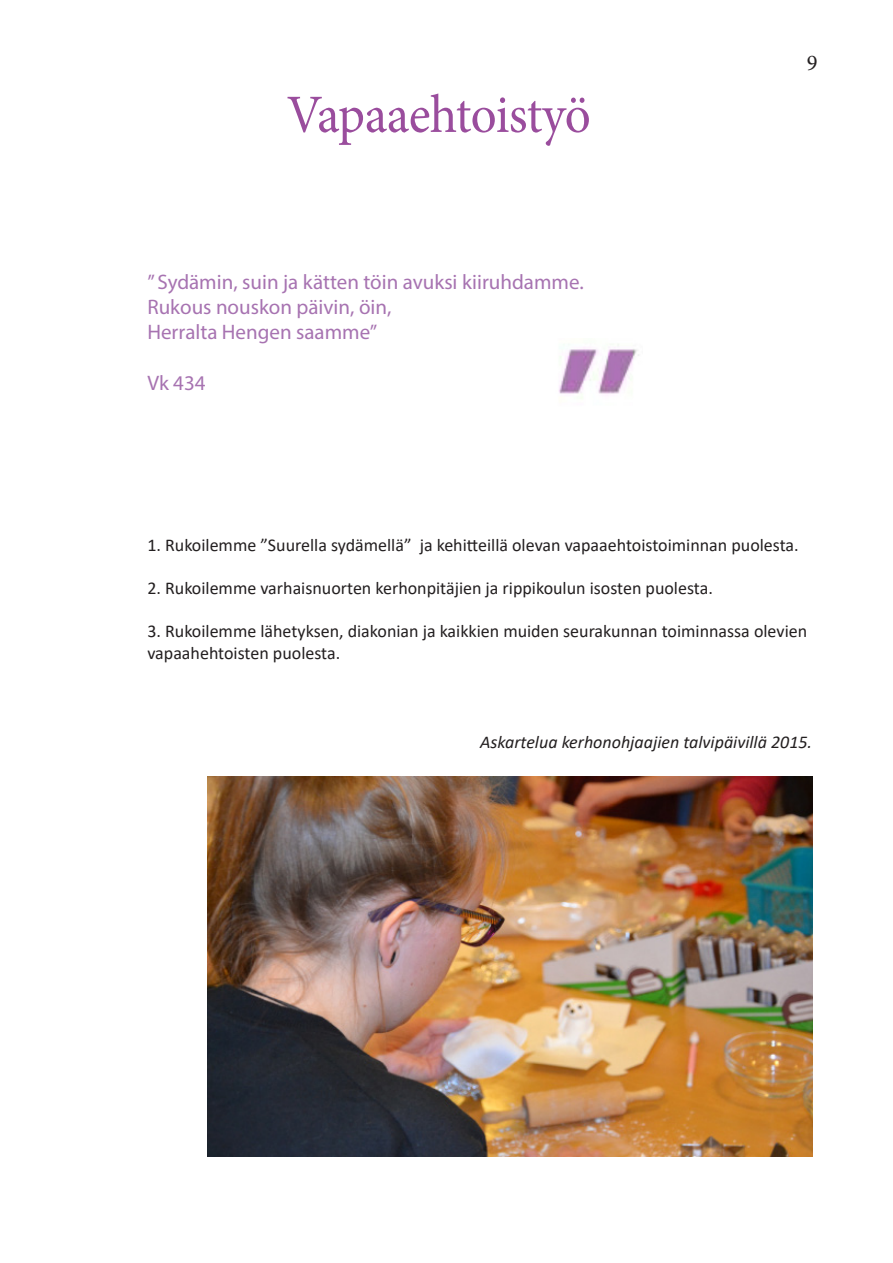
<style>
.page{position:relative;width:893px;height:1263px;background:#fff}
.page>*{position:absolute;margin:0;border:0;box-sizing:border-box;transform-origin:0 0}
.Otsikko{font:54px "Minion Pro";letter-spacing:-.015em;color:#9a4d9d;scale:.95 1}
.t1{font:22.5px "Minion Pro";color:#231f20}
.t2{font:21px "Myriad Pro";color:#a773b1}
.t3{font:18px/21.6px "Calibri";color:#231f20}
.t4{font:italic 18px "Calibri";color:#231f20}
</style>
<div class="page">
<img style="left:558px;top:344px;width:81px;height:55px">
<img style="left:208px;top:776px;width:604px;height:381px">
<p class="Otsikko" style="left:287px;top:79px;width:322px">Vapaaehtoistyö</p>
<p class="t2" style="left:147px;top:269px;width:438px">” Sydämin, suin ja kätten töin avuksi kiiruhdamme.</p>
<p class="t2" style="left:147px;top:294px;width:246px">Rukous nouskon päivin, öin,</p>
<p class="t2" style="left:147px;top:319px;width:231px">Herralta Hengen saamme”</p>
<p class="t2" style="left:147px;top:370px;width:60px">Vk 434</p>
<p class="t1" style="left:807px;top:48px;width:12px">9</p>
<p class="t3" style="left:147px;top:533px;width:653px">1. Rukoilemme ”Suurella sydämellä” ja kehitteillä olevan vapaaehtoistoiminnan puolesta.</p>
<p class="t3" style="left:147px;top:577px;width:567px">2. Rukoilemme varhaisnuorten kerhonpitäjien ja rippikoulun isosten puolesta.</p>
<p class="t3" style="left:147px;top:620px;width:661px">3. Rukoilemme lähetyksen, diakonian ja kaikkien muiden seurakunnan toiminnassa olevien vapaahehtoisten puolesta.</p>
<p class="t4" style="left:480px;top:730px;width:334px">Askartelua kerhonohjaajien talvipäivillä 2015.</p>
</div>
